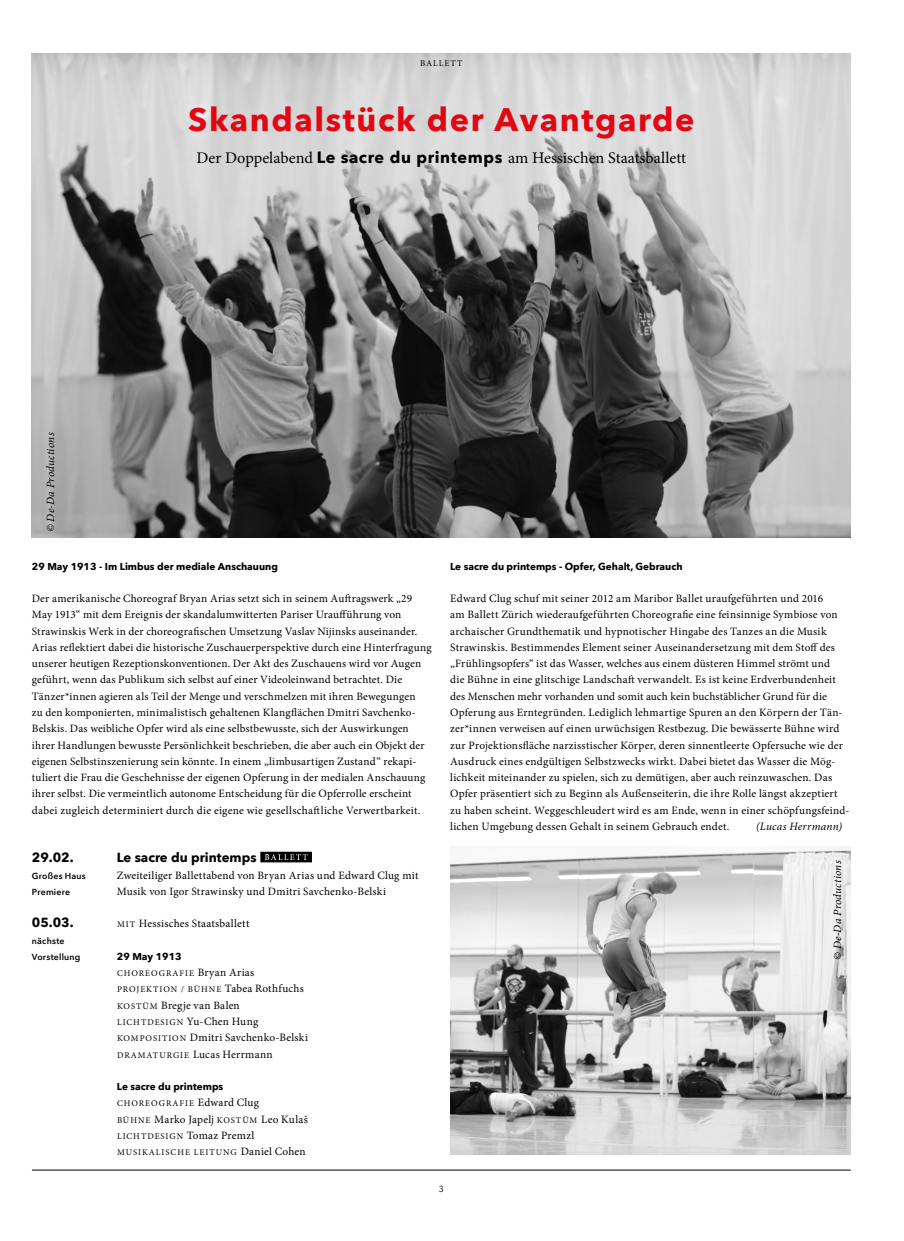
<style>
.page{position:relative;width:904px;height:1241px;background:#fff}
.page>*{position:absolute;margin:0;border:0;box-sizing:border-box;transform-origin:0 0}
.t1{font:700 32.5px "Avenir Next";letter-spacing:.05em;color:#e30613}
.t2{font:16.25px "Minion Pro";color:#000}
.t3{font:700 13.12px "Avenir Next";color:#000}
.t4{font:11.25px/16.2px "Minion Pro";letter-spacing:.015em;color:#000}
.t5{font:italic 11.25px "Minion Pro";letter-spacing:.025em;color:#000}
.t6{font:700 10px "Avenir Next";color:#000}
.t7{font:8.75px/16.2px "Minion Pro";letter-spacing:.11em;color:#000}
.t8{font:600 8.75px/16.2px "Avenir Next";letter-spacing:.025em;color:#000}
.t9{font:8.75px "Avenir Next";color:#000}
.s1{font-family:"Avenir Next";font-weight:700}
.s2{font-size:8.75px}
.s3{font-size:11.25px}
</style>
<div class="page">
<hr style="left:32px;top:1169px;width:818px;height:1px;background:#000">
<img style="left:32px;top:53px;width:818px;height:484px">
<img style="left:450px;top:846px;width:400px;height:307px">
<svg style="left:260px;top:851px;width:52px;height:11px"></svg>
<p class="t7" style="left:420px;top:55px;width:44px">BALLETT</p>
<p class="t5" style="left:43px;top:532px;width:101px;rotate:-90deg">© De-Da Productions</p>
<h1 class="t1" style="left:188px;top:91px;width:508px">Skandalstück der Avantgarde</h1>
<h2 class="t2" style="left:196px;top:147px;width:491px">Der Doppelabend <span class="s1">Le sacre du printemps</span> am Hessischen Staatsballett</h2>
<p class="t6" style="left:32px;top:557px;width:247px">29 May 1913 - Im Limbus der mediale Anschauung</p>
<p class="t4" style="left:32px;top:590px;width:401px">Der amerikanische Choreograf Bryan Arias setzt sich in seinem Auftragswerk „29<br>May 1913“ mit dem Ereignis der skandalumwitterten Pariser Uraufführung von Strawinskis Werk in der choreografischen Umsetzung Vaslav Nijinsks auseinander.<br>Arias reflektiert dabei die historische Zuschauerperspektive durch eine Hinterfragung unserer heutigen Rezeptionskonventionen. Der Akt des Zuschauens wird vor Augen geführt, wenn das Publikum sich selbst auf einer Videoleinwand betrachtet. Die Tänzer*innen agieren als Teil der Menge und verschmelzen mit ihren Bewegungen<br>zu den komponierten, minimalistisch gehaltenen Klangflächen Dmitri Savchenko-Belskis. Das weibliche Opfer wird als eine selbstbewusste, sich der Auswirkungen ihrer Handlungen bewusste Persönlichkeit beschrieben, die aber auch ein Objekt der eigenen Selbstinszenierung sein könnte. In einem „limbusartigen Zustand“ rekapi&shy;tuliert die Frau die Geschehnisse der eigenen Opferung in der medialen Anschauung ihrer selbst. Die vermeintlich autonome Entscheidung für die Opferrolle erscheint dabei zugleich determiniert durch die eigene wie gesellschaftliche Verwertbarkeit.</p>
<p class="t3" style="left:32px;top:846px;width:43px">29.02.</p>
<p class="t8" style="left:32px;top:867px;width:55px">Großes Haus<br>Premiere</p>
<p class="t3" style="left:32px;top:911px;width:43px">05.03.</p>
<p class="t8" style="left:32px;top:932px;width:50px">nächste<br>Vorstellung</p>
<p class="t3" style="left:117px;top:846px;width:141px">Le sacre du printemps</p>
<p class="t4" style="left:117px;top:866px;width:303px">Zweiteiliger Ballettabend von Bryan Arias und Edward Clug mit<br>Musik von Igor Strawinsky und Dmitri Savchenko-Belski</p>
<p class="t4" style="left:117px;top:915px;width:134px"><span class="s2">MIT</span> Hessisches Staatsballett</p>
<p class="t6" style="left:117px;top:947px;width:66px">29 May 1913</p>
<p class="t7" style="left:117px;top:965px;width:188px">CHOREOGRAFIE <span class="s3">Bryan Arias<br></span>PROJEKTION / BÜHNE <span class="s3">Tabea Rothfuchs</span></p>
<p class="t4" style="left:117px;top:996px;width:124px"><span class="s2">KOSTÜM</span> Bregje van Balen</p>
<p class="t7" style="left:117px;top:1013px;width:143px">LICHTDESIGN <span class="s3">Yu-Chen Hung</span></p>
<p class="t4" style="left:117px;top:1029px;width:192px"><span class="s2">KOMPOSITION</span> Dmitri Savchenko-Belski<br><span class="s2">DRAMATURGIE</span> Lucas Herrmann</p>
<p class="t6" style="left:117px;top:1077px;width:108px">Le sacre du printemps</p>
<p class="t7" style="left:117px;top:1095px;width:143px">CHOREOGRAFIE <span class="s3">Edward Clug</span></p>
<p class="t4" style="left:117px;top:1110px;width:192px"><span class="s2">BÜHNE</span> Marko Japelj <span class="s2">KOSTÜM</span> Leo Kulaš</p>
<p class="t7" style="left:117px;top:1127px;width:190px">LICHTDESIGN <span class="s3">Tomaz Premzl<br></span>MUSIKALISCHE LEITUNG <span class="s3">Daniel Cohen</span></p>
<p class="t6" style="left:450px;top:557px;width:234px">Le sacre du printemps - Opfer, Gehalt, Gebrauch</p>
<p class="t4" style="left:450px;top:590px;width:400px">Edward Clug schuf mit seiner 2012 am Maribor Ballet uraufgeführten und 2016<br>am Ballett Zürich wiederaufgeführten Choreografie eine feinsinnige Symbiose von archaischer Grundthematik und hypnotischer Hingabe des Tanzes an die Musik Strawinskis. Bestimmendes Element seiner Auseinandersetzung mit dem Stoff des „Frühlingsopfers“ ist das Wasser, welches aus einem düsteren Himmel strömt und<br>die Bühne in eine glitschige Landschaft verwandelt. Es ist keine Erdverbundenheit des Menschen mehr vorhanden und somit auch kein buchstäblicher Grund für die Opferung aus Erntegründen. Lediglich lehmartige Spuren an den Körpern der Tän&shy;zer*innen verweisen auf einen urwüchsigen Restbezug. Die bewässerte Bühne wird zur Projektionsfläche narzisstischer Körper, deren sinnentleerte Opfersuche wie der Ausdruck eines endgültigen Selbstzwecks wirkt. Dabei bietet das Wasser die Mög&shy;lichkeit miteinander zu spielen, sich zu demütigen, aber auch reinzuwaschen. Das Opfer präsentiert sich zu Beginn als Außenseiterin, die ihre Rolle längst akzeptiert zu haben scheint. Weggeschleudert wird es am Ende, wenn in einer schöpfungsfeind&shy;lichen Umgebung dessen Gehalt in seinem Gebrauch endet.</p>
<p class="t5" style="left:756px;top:818px;width:87px">(Lucas Herrmann)</p>
<p class="t5" style="left:830px;top:959px;width:101px;rotate:-90deg">© De-Da Productions</p>
<p class="t9" style="left:439px;top:1181px;width:7px">3</p>
</div>
